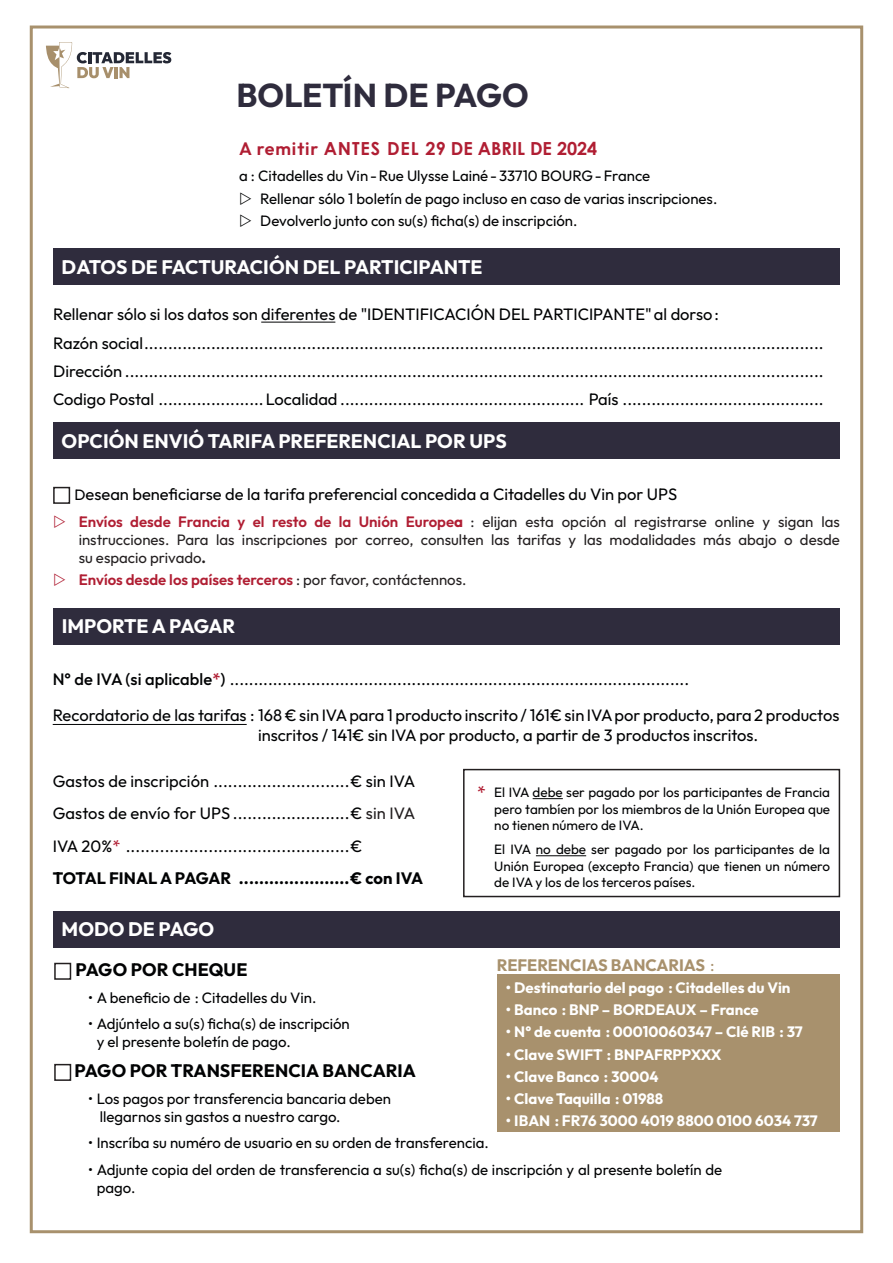
<style>
.page{position:relative;width:893px;height:1263px;background:#fff}
.page>*{position:absolute;margin:0;border:0;box-sizing:border-box;transform-origin:0 0}
.t1{font:700 33px "Outfit";color:#2f2c3d}
.t2{font:700 19.5px "Outfit";color:#fff}
.t3{font:700 18px "Outfit";letter-spacing:.005em;color:#010203}
.t4{font:700 18px "Century Gothic";color:#b01e33}
.t5{font:16.5px/28.3px "Outfit";color:#010203}
.t6{font:700 16.5px "Outfit";color:#a8916d}
.t7{font:15px/18px "Outfit";color:#010203}
.t8{font:15px/18px "Outfit";color:#231f20;text-align:justify}
.t9{font:700 15px "Outfit";color:#fff}
.t10{font:600 15px "Outfit";color:#b01e33}
.t11{font:13.5px/16.2px "Outfit";color:#010203;text-align:justify}
.s1{font-family:"Outfit";font-weight:600}
.s2{font-size:15px}
.s3{font-weight:600;color:#b01e33}
.s4{font-weight:700;color:#b01e33}
.s5{font-weight:700}
.s6{font-weight:400;color:#231f20}
.s7{font-weight:500}
.s8{font-weight:500;color:#b01e33}
.s9{color:#231f20}
.s10{color:#b01e33}
.s11{font-size:18px;color:#b01e33}
.s12{font-weight:400}
</style>
<div class="page">
<div style="left:30px;top:26px;width:833px;height:1207px;background:#fff;border:3px solid #a8916d"></div>
<div style="left:53px;top:249px;width:787px;height:36px;background:#2f2c3d"></div>
<hr style="left:261px;top:322px;width:74px;height:1px;background:#010203">
<hr style="left:53px;top:724px;width:194px;height:1px;background:#010203">
<hr style="left:533px;top:798px;width:30px;height:1px;background:#010203">
<hr style="left:536px;top:855px;width:50px;height:1px;background:#010203">
<div style="left:463px;top:769px;width:377px;height:128px;border:2px solid #231f20"></div>
<div style="left:53px;top:608px;width:787px;height:36px;background:#2f2c3d"></div>
<div style="left:53px;top:911px;width:787px;height:36px;background:#2f2c3d"></div>
<div style="left:54px;top:963px;width:17px;height:17px;border:2px solid #231f20"></div>
<div style="left:54px;top:1064px;width:17px;height:17px;border:2px solid #231f20"></div>
<div style="left:497px;top:974px;width:343px;height:158px;background:#a8916d"></div>
<div style="left:53px;top:422px;width:787px;height:37px;background:#2f2c3d"></div>
<div style="left:53px;top:487px;width:17px;height:17px;border:2px solid #231f20"></div>
<svg style="left:46px;top:42px;width:125px;height:46px"></svg>
<h1 class="t1" style="left:236px;top:73px;width:294px">BOLETÍN DE PAGO</h1>
<p class="t4" style="left:239px;top:135px;width:360px"><span class="s1">A remitir</span> ANTES DEL 29 DE ABRIL DE 2024</p>
<p class="t7" style="left:260px;top:165px;width:459px;line-height:22.2px;text-indent:-21px">a : Citadelles du Vin-Rue Ulysse Lainé-33710 BOURG-France<br>Rellenar sólo 1 boletín de pago incluso en caso de varias inscripciones.<br>Devolverlo junto con su(s) ficha(s) de inscripción.</p>
<p class="t2" style="left:62px;top:254px;width:422px">DATOS DE FACTURACIÓN DEL PARTICIPANTE</p>
<p class="t5" style="left:53px;top:301px;width:772px">Rellenar sólo si los datos son diferentes de "IDENTIFICACIÓN DEL PARTICIPANTE"al dorso:<br>Razón social..............................................................................................................................................<br>Dirección ..................................................................................................................................................<br>Codigo Postal ......................Localidad ................................................... País ..........................................</p>
<p class="t2" style="left:62px;top:428px;width:447px">OPCIÓN ENVIÓ TARIFA PREFERENCIAL POR UPS</p>
<p class="t5" style="left:74px;top:481px;width:604px"><span class="s2">D</span>esean beneficiarse de la tarifa preferencial concedida a Citadelles du Vin por UPS</p>
<p class="t8" style="left:79px;top:513px;width:763px"><span class="s3">Envíos desde Francia y el resto de la Unión Europe</span><span class="s4">a</span> : elijan esta opción al registrarse online y sigan las instrucciones. Para las inscripciones por correo, consulten las tarifas y las modalidades más abajo o desde su espacio privado<span class="s5">.</span></p>
<p class="t10" style="left:79px;top:570px;width:389px">Envíos desde los países terceros <span class="s6">: por favor, contáctennos.</span></p>
<p class="t2" style="left:62px;top:613px;width:175px">IMPORTE A PAGAR</p>
<p class="t5" style="left:53px;top:665px;width:638px"><span class="s7">N° de IVA (si aplicable</span><span class="s8">*</span><span class="s7">)</span> ................................................................................................</p>
<p class="t5" style="left:258px;top:706px;width:583px;line-height:19.8px;text-indent:-205px">Recordatorio de las tarifas : 168 € sin IVA para 1 producto inscrito / 161€ sin IVA por producto, para 2 productos inscritos / 141€ sin IVA por producto, a partir de 3 productos inscritos.</p>
<p class="t5" style="left:53px;top:765px;width:372px;line-height:32.5px">Gastos de inscripción ............................€ sin IVA Gastos de envío for UPS ........................€ <span class="s9">sin IVA </span>IVA 20%<span class="s10">*</span> ..............................................€<br><span class="s5">TOTAL FINAL A PAGAR ......................€ con IVA</span></p>
<p class="t11" style="left:494px;top:785px;width:337px;text-indent:-17px"><span class="s11">*</span> El IVA debe ser pagado por los participantes de Francia pero tambíen por los miembros de la Unión Europea que no tienen número de IVA.</p>
<p class="t11" style="left:494px;top:842px;width:337px">El IVA no debe ser pagado por los participantes de la Unión Europea (excepto Francia) que tienen un número de IVA y los de los terceros países.</p>
<p class="t2" style="left:62px;top:916px;width:154px">MODO DE PAGO</p>
<p class="t3" style="left:76px;top:958px;width:173px">PAGO POR CHEQUE</p>
<p class="t7" style="left:88px;top:989px;width:230px">• A beneficio de : Citadelles du Vin.</p>
<p class="t7" style="left:97px;top:1015px;width:255px;text-indent:-9px">• Adjúntelo a su(s) ficha(s) de inscripción y el presente boletín de pago.</p>
<p class="t3" style="left:74px;top:1059px;width:343px">PAGO POR TRANSFERENCIA BANCARIA</p>
<p class="t7" style="left:100px;top:1090px;width:293px;text-indent:-12px">• Los pagos por transferencia bancaria deben llegarnos sin gastos a nuestro cargo.</p>
<p class="t7" style="left:88px;top:1134px;width:402px">• Inscríba su numéro de usuario en su orden de transferencia.</p>
<p class="t7" style="left:97px;top:1161px;width:627px;text-indent:-9px">• Adjunte copia del orden de transferencia a su(s) ficha(s) de inscripción y al presente boletín de pago.</p>
<p class="t6" style="left:497px;top:954px;width:219px">REFERENCIAS BANCARIAS <span class="s12">:</span></p>
<p class="t9" style="left:506px;top:978px;width:286px">• Destinatario del pago : Citadelles du Vin</p>
<p class="t9" style="left:506px;top:1000px;width:255px">• Banco : BNP – BORDEAUX – France</p>
<p class="t9" style="left:506px;top:1022px;width:298px">• N° de cuenta : 00010060347 – Clé RIB : 37</p>
<p class="t9" style="left:506px;top:1044px;width:217px">• Clave SWIFT : BNPAFRPPXXX</p>
<p class="t9" style="left:506px;top:1067px;width:154px">• Clave Banco : 30004</p>
<p class="t9" style="left:506px;top:1089px;width:159px">• Clave Taquilla : 01988</p>
<p class="t9" style="left:506px;top:1111px;width:314px">• IBAN : FR76 3000 4019 8800 0100 6034 737</p>
</div>
